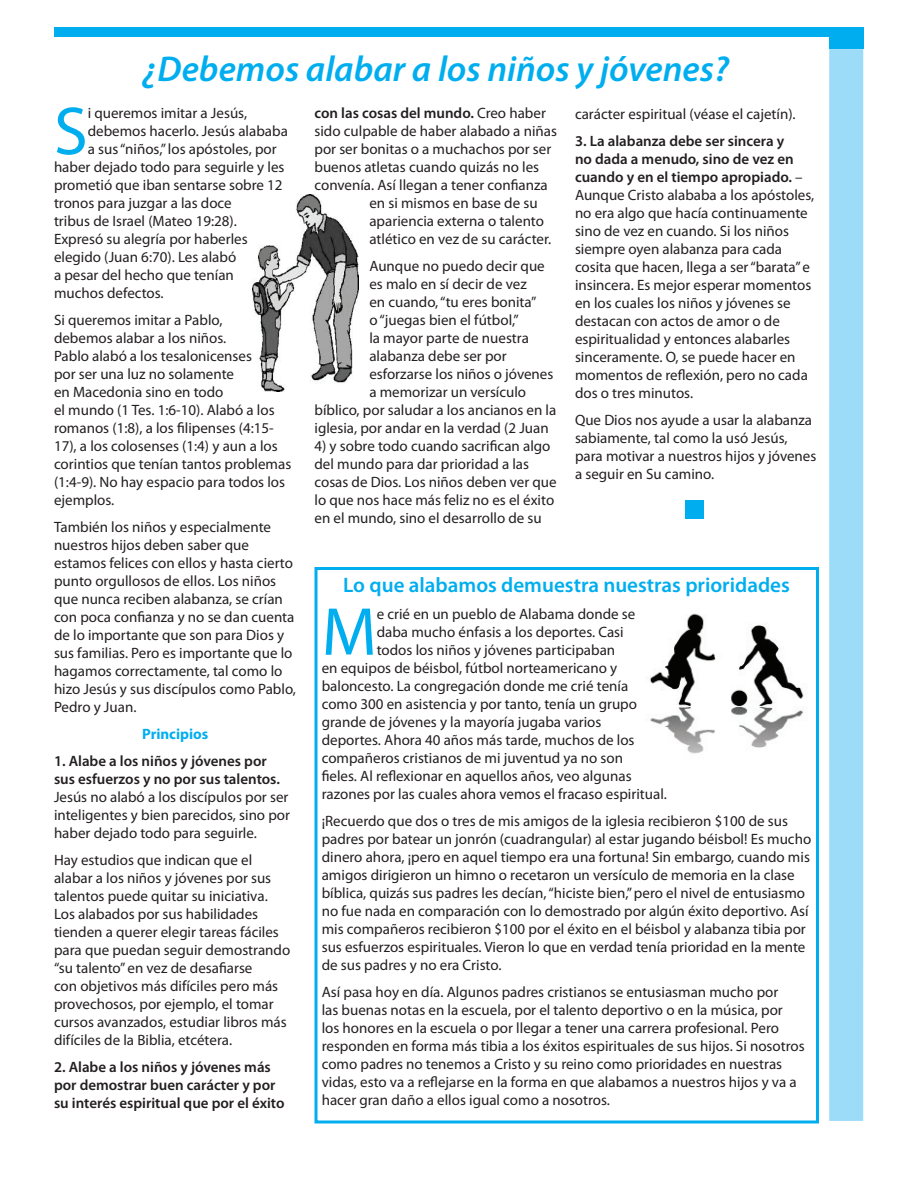
<style>
.page{position:relative;width:918px;height:1188px;background:#fff}
.page>*{position:absolute;margin:0;border:0;box-sizing:border-box;transform-origin:0 0}
.t1{font:68.4px "Myriad Pro";color:#00aeef}
.t2{font:italic 600 36px "Myriad Pro";color:#00aeef}
.t3{font:600 21px "Myriad Pro";color:#00aeef}
.t4{font:15px/18px "Myriad Pro";color:#231f20}
.t5{font:600 15px/18px "Myriad Pro";color:#231f20}
.t6{font:700 15px "Myriad Pro";color:#00aeef}
.s1{font-weight:400}
.s2{font-weight:600}
</style>
<div class="page">
<div style="left:829px;top:49px;width:34px;height:1072px;background:#9cdcf8"></div>
<div style="left:54px;top:27px;width:810px;height:10px;background:#00aeef"></div>
<div style="left:829px;top:36px;width:35px;height:13px;background:#00aeef"></div>
<div style="left:685px;top:501px;width:19px;height:18px;background:#00aeef"></div>
<img style="left:649px;top:613px;width:155px;height:141px">
<div style="left:315px;top:567px;width:504px;height:557px;border:3px solid #00aeef"></div>
<img style="left:252px;top:195px;width:107px;height:196px">
<h2 class="t2" style="left:142px;top:46px;width:588px">¿Debemos alabar a los niños y jóvenes?</h2>
<p class="t5" style="left:315px;top:104px;width:233px">con las cosas del mundo. <span class="s1">Creo haber</span></p>
<p class="t4" style="left:315px;top:122px;width:244px">sido culpable de haber alabado a niñas</p>
<p class="t4" style="left:315px;top:140px;width:238px">por ser bonitas o a muchachos por ser</p>
<p class="t4" style="left:315px;top:158px;width:226px">buenos atletas cuando quizás no les</p>
<p class="t4" style="left:315px;top:176px;width:235px">convenía. Así llegan a tener confianza</p>
<p class="t4" style="left:369px;top:194px;width:170px">en si mismos en base de su</p>
<p class="t4" style="left:369px;top:212px;width:176px">apariencia externa o talento</p>
<p class="t4" style="left:369px;top:230px;width:183px">atlético en vez de su carácter.</p>
<p class="t4" style="left:369px;top:257px;width:177px">Aunque no puedo decir que</p>
<p class="t4" style="left:369px;top:275px;width:159px">es malo en sí decir de vez</p>
<p class="t4" style="left:369px;top:293px;width:169px">en cuando, “tu eres bonita”</p>
<p class="t4" style="left:369px;top:311px;width:151px">o “juegas bien el fútbol,”</p>
<p class="t4" style="left:369px;top:329px;width:161px">la mayor parte de nuestra</p>
<p class="t4" style="left:369px;top:347px;width:139px">alabanza debe ser por</p>
<p class="t4" style="left:369px;top:365px;width:186px">esforzarse los niños o jóvenes</p>
<p class="t4" style="left:369px;top:383px;width:158px">a memorizar un versículo</p>
<p class="t4" style="left:315px;top:401px;width:243px">bíblico, por saludar a los ancianos en la</p>
<p class="t4" style="left:315px;top:419px;width:236px">iglesia, por andar en la verdad (2 Juan</p>
<p class="t4" style="left:315px;top:437px;width:244px">4) y sobre todo cuando sacrifican algo del mundo para dar prioridad a las cosas de Dios. Los niños deben ver que lo que nos hace más feliz no es el éxito en el mundo, sino el desarrollo de su</p>
<h1 class="t1" style="left:54px;top:89px;width:35px">S</h1>
<p class="t4" style="left:88px;top:104px;width:161px">i queremos imitar a Jesús,</p>
<p class="t4" style="left:575px;top:105px;width:222px">carácter espiritual (véase el cajetín).</p>
<p class="t4" style="left:575px;top:132px;width:241px"><span class="s2">3. La alabanza debe ser sincera y<br>no dada a menudo, sino de vez en cuando y en el tiempo apropiado.</span> – Aunque Cristo alababa a los apóstoles, no era algo que hacía continuamente sino de vez en cuando. Si los niños siempre oyen alabanza para cada cosita que hacen, llega a ser “barata” e insincera. Es mejor esperar momentos en los cuales los niños y jóvenes se destacan con actos de amor o de espiritualidad y entonces alabarles sinceramente. O, se puede hacer en momentos de reflexión, pero no cada dos o tres minutos.</p>
<p class="t4" style="left:575px;top:411px;width:243px">Que Dios nos ayude a usar la alabanza sabiamente, tal como la usó Jesús, para motivar a nuestros hijos y jóvenes a seguir en Su camino.</p>
<p class="t4" style="left:88px;top:122px;width:202px">debemos hacerlo. Jesús alababa</p>
<p class="t4" style="left:88px;top:140px;width:190px">a sus “niños,” los apóstoles, por</p>
<p class="t4" style="left:54px;top:158px;width:232px">haber dejado todo para seguirle y les</p>
<p class="t4" style="left:54px;top:176px;width:230px">prometió que iban sentarse sobre 12</p>
<p class="t4" style="left:54px;top:194px;width:179px">tronos para juzgar a las doce</p>
<p class="t4" style="left:54px;top:212px;width:184px">tribus de Israel (Mateo 19:28).</p>
<p class="t4" style="left:54px;top:230px;width:195px">Expresó su alegría por haberles</p>
<p class="t4" style="left:54px;top:248px;width:184px">elegido (Juan 6:70). Les alabó</p>
<p class="t4" style="left:54px;top:266px;width:181px">a pesar del hecho que tenían</p>
<p class="t4" style="left:54px;top:284px;width:111px">muchos defectos.</p>
<p class="t4" style="left:54px;top:311px;width:239px">Si queremos imitar a Pablo,<br>debemos alabar a los niños.<br>Pablo alabó a los tesalonicenses<br>por ser una luz no solamente<br>en Macedonia sino en todo<br>el mundo (1 Tes. 1:6-10). Alabó a los romanos (1:8), a los filipenses (4:15-<br>17), a los colosenses (1:4) y aun a los corintios que tenían tantos problemas (1:4-9). No hay espacio para todos los ejemplos.</p>
<p class="t4" style="left:54px;top:518px;width:244px">También los niños y especialmente nuestros hijos deben saber que estamos felices con ellos y hasta cierto punto orgullosos de ellos. Los niños que nunca reciben alabanza, se crían con poca confianza y no se dan cuenta de lo importante que son para Dios y sus familias. Pero es importante que lo hagamos correctamente, tal como lo hizo Jesús y sus discípulos como Pablo, Pedro y Juan.</p>
<p class="t6" style="left:142px;top:724px;width:68px">Principios</p>
<p class="t5" style="left:54px;top:752px;width:227px">1. Alabe a los niños y jóvenes por sus esfuerzos y no por sus talentos.</p>
<p class="t4" style="left:54px;top:788px;width:238px;text-align:justify">Jesús no alabó a los discípulos por ser inteligentes y bien parecidos, sino por haber dejado todo para seguirle.</p>
<p class="t4" style="left:54px;top:851px;width:238px">Hay estudios que indican que el alabar a los niños y jóvenes por sus talentos puede quitar su iniciativa.<br>Los alabados por sus habilidades tienden a querer elegir tareas fáciles para que puedan seguir demostrando “su talento” en vez de desafiarse<br>con objetivos más difíciles pero más provechosos, por ejemplo, el tomar cursos avanzados, estudiar libros más difíciles de la Biblia, etcétera.</p>
<p class="t5" style="left:54px;top:1058px;width:232px">2. Alabe a los niños y jóvenes más por demostrar buen carácter y por su interés espiritual que por el éxito</p>
<h3 class="t3" style="left:343px;top:571px;width:448px">Lo que alabamos demuestra nuestras prioridades</h3>
<h1 class="t1" style="left:322px;top:590px;width:57px">M</h1>
<p class="t4" style="left:377px;top:604px;width:260px">e crié en un pueblo de Alabama donde se</p>
<p class="t4" style="left:377px;top:622px;width:248px">daba mucho énfasis a los deportes. Casi</p>
<p class="t4" style="left:377px;top:640px;width:240px">todos los niños y jóvenes participaban</p>
<p class="t4" style="left:322px;top:658px;width:297px">en equipos de béisbol, fútbol norteamericano y</p>
<p class="t4" style="left:322px;top:676px;width:308px">baloncesto. La congregación donde me crié tenía</p>
<p class="t4" style="left:322px;top:694px;width:317px">como 300 en asistencia y por tanto, tenía un grupo</p>
<p class="t4" style="left:322px;top:712px;width:281px">grande de jóvenes y la mayoría jugaba varios</p>
<p class="t4" style="left:322px;top:730px;width:314px">deportes. Ahora 40 años más tarde, muchos de los</p>
<p class="t4" style="left:322px;top:748px;width:303px">compañeros cristianos de mi juventud ya no son</p>
<p class="t4" style="left:322px;top:766px;width:311px">fieles. Al reflexionar en aquellos años, veo algunas</p>
<p class="t4" style="left:322px;top:784px;width:347px">razones por las cuales ahora vemos el fracaso espiritual.</p>
<p class="t4" style="left:322px;top:811px;width:491px">¡Recuerdo que dos o tres de mis amigos de la iglesia recibieron $100 de sus padres por batear un jonrón (cuadrangular) al estar jugando béisbol! Es mucho dinero ahora, ¡pero en aquel tiempo era una fortuna! Sin embargo, cuando mis amigos dirigieron un himno o recetaron un versículo de memoria en la clase bíblica, quizás sus padres les decían, “hiciste bien,” pero el nivel de entusiasmo no fue nada en comparación con lo demostrado por algún éxito deportivo. Así mis compañeros recibieron $100 por el éxito en el béisbol y alabanza tibia por sus esfuerzos espirituales. Vieron lo que en verdad tenía prioridad en la mente de sus padres y no era Cristo.</p>
<p class="t4" style="left:322px;top:982px;width:484px">Así pasa hoy en día. Algunos padres cristianos se entusiasman mucho por<br>las buenas notas en la escuela, por el talento deportivo o en la música, por<br>los honores en la escuela o por llegar a tener una carrera profesional. Pero responden en forma más tibia a los éxitos espirituales de sus hijos. Si nosotros como padres no tenemos a Cristo y su reino como prioridades en nuestras vidas, esto va a reflejarse en la forma en que alabamos a nuestros hijos y va a hacer gran daño a ellos igual como a nosotros.</p>
</div>
